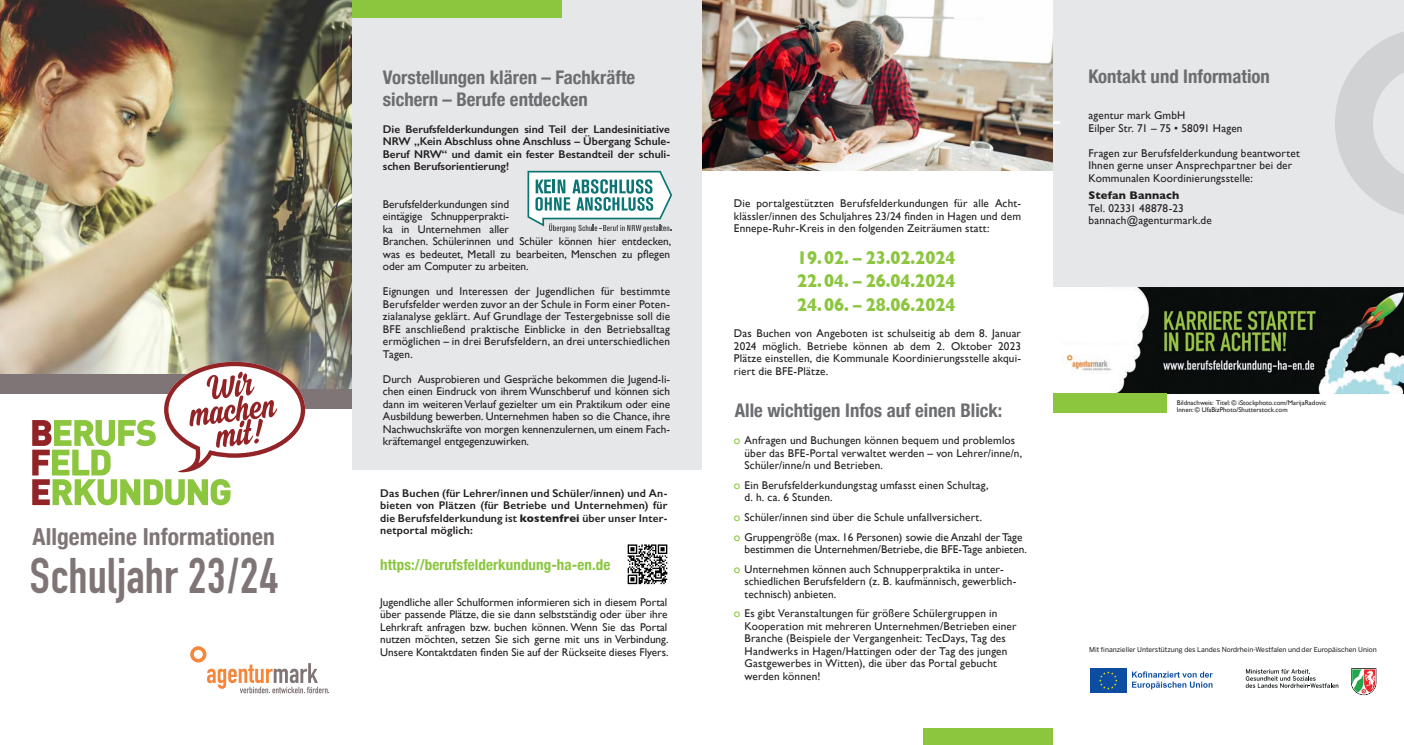
<style>
.page{position:relative;width:1404px;height:745px;background:#fff}
.page>*{position:absolute;margin:0;border:0;box-sizing:border-box;transform-origin:0 0}
.t1{font:49.25px "DIN Engschrift";letter-spacing:.005em;color:#807576}
.t2{font:700 condensed 23.5px "Helvetica Neue";letter-spacing:.005em;color:#807576}
.t3{font:700 condensed 18.75px/22.5px "Helvetica Neue";color:#6c6d70}
.t4{font:700 18.75px/23.8px "Gill Sans";color:#8bc63e;text-align:justify;scale:.9 1}
.t5{font:700 condensed 15px "Helvetica Neue";letter-spacing:.005em;color:#8bc63e}
.t6{font:11.25px/12.5px "Gill Sans";letter-spacing:.01em;color:#231f20}
.t7{font:600 11.25px/12.5px "Gill Sans";letter-spacing:.005em;color:#231f20;text-align:justify}
.t8{font:700 11.25px "Gill Sans";letter-spacing:.02em;color:#231f20}
.t9{font:6.88px/7.5px "Gill Sans";color:#231f20}
.t10{font:6.75px "Benton Sans";color:#121516}
.s1{font-weight:700}
.s2{font-size:11.88px;color:#8bc63e}
</style>
<div class="page">
<svg style="left:1351px;top:668px;width:25px;height:26px"></svg>
<svg style="left:1245px;top:669px;width:93px;height:18px"></svg>
<div style="left:1089px;top:667px;width:38px;height:26px;background:#0d4da1"></div>
<svg style="left:1099px;top:671px;width:18px;height:18px"></svg>
<svg style="left:1131px;top:671px;width:81px;height:17px"></svg>
<div style="left:1052px;top:0;width:351px;height:291px;background:#e6e7e9"></div>
<svg style="left:1335px;top:32px;width:68px;height:183px"></svg>
<img style="left:1052px;top:287px;width:351px;height:106px">
<div style="left:1052px;top:393px;width:114px;height:20px;background:#8bc63e"></div>
<svg style="left:1058px;top:290px;width:88px;height:53px"></svg>
<div style="left:351px;top:0;width:351px;height:469px;background:#e6e7e9"></div>
<div style="left:923px;top:727px;width:129px;height:17px;background:#8bc63e"></div>
<div style="left:351px;top:0;width:211px;height:18px;background:#8bc63e"></div>
<svg style="left:627px;top:544px;width:41px;height:41px"></svg>
<svg style="left:627px;top:544px;width:40px;height:39px"></svg>
<svg style="left:527px;top:171px;width:145px;height:61px"></svg>
<hr style="left:702px;top:121px;width:357px;height:3px;background:#fff">
<img style="left:702px;top:0;width:350px;height:170px">
<img style="left:0;top:0;width:351px;height:389px">
<svg style="left:207px;top:663px;width:122px;height:30px"></svg>
<svg style="left:190px;top:645px;width:16px;height:17px"></svg>
<div style="left:194px;top:649px;width:9px;height:9px;background:#fff;border-radius:50%"></div>
<div style="left:0;top:374px;width:274px;height:19px;background:#807576"></div>
<div style="left:206px;top:389px;width:145px;height:19px;background:#807576"></div>
<svg style="left:32px;top:361px;width:273px;height:144px"></svg>
<h2 class="t2" style="left:33px;top:517px;width:244px">Allgemeine Informationen</h2>
<h1 class="t1" style="left:30px;top:546px;width:250px">Schuljahr 23/24</h1>
<h3 class="t3" style="left:383px;top:64px;width:254px">Vorstellungen klären – Fachkräfte sichern – Berufe entdecken</h3>
<p class="t7" style="left:383px;top:123px;width:289px">Die Berufsfelderkundungen sind Teil der Landesinitiative NRW „Kein Abschluss ohne Anschluss – Übergang Schule-Beruf NRW“ und damit ein fester Bestandteil der schuli&shy;schen Berufsorientierung!</p>
<p class="t6" style="left:383px;top:197px;width:290px">Berufsfelderkundungen sind<br>eintägige Schnupperprakti-<br>ka in Unternehmen aller<br>Branchen. Schülerinnen und Schüler können hier entdecken, was es bedeutet, Metall zu bearbeiten, Menschen zu pflegen oder am Computer zu arbeiten.</p>
<p class="t6" style="left:383px;top:285px;width:289px;text-align:justify">Eignungen und Interessen der Jugendlichen für bestimmte Berufsfelder werden zuvor an der Schule in Form einer Poten&shy;zialanalyse geklärt. Auf Grundlage der Testergebnisse soll die BFE anschließend praktische Einblicke in den Betriebsalltag ermöglichen – in drei Berufsfeldern, an drei unterschiedlichen Tagen.</p>
<p class="t6" style="left:383px;top:372px;width:289px;text-align:justify">Durch Ausprobieren und Gespräche bekommen die Jugend-li&shy;chen einen Eindruck von ihrem Wunschberuf und können sich dann im weiteren Verlauf gezielter um ein Praktikum oder eine Ausbildung bewerben. Unternehmen haben so die Chance, ihre Nachwuchskräfte von morgen kennenzulernen, um einem Fach&shy;kräftemangel entgegenzuwirken.</p>
<p class="t7" style="left:380px;top:486px;width:289px">Das Buchen (für Lehrer/innen und Schüler/innen) und An&shy;bieten von Plätzen (für Betriebe und Unternehmen) für die Berufsfelderkundung ist <span class="s1">kostenfrei</span> über unser Inter&shy;netportal möglich:</p>
<h3 class="t5" style="left:380px;top:552px;width:231px">https://berufsfelderkundung-ha-en.de</h3>
<p class="t6" style="left:380px;top:595px;width:290px;text-align:justify">Jugendliche aller Schulformen informieren sich in diesem Portal über passende Plätze, die sie dann selbstständig oder über ihre Lehrkraft anfragen bzw. buchen können. Wenn Sie das Portal nutzen möchten, setzen Sie sich gerne mit uns in Verbindung.<br>Unsere Kontaktdaten finden Sie auf der Rückseite dieses Flyers.</p>
<p class="t6" style="left:733px;top:197px;width:289px;text-align:justify">Die portalgestützten Berufsfelderkundungen für alle Acht&shy;klässler/innen des Schuljahres 23/24 finden in Hagen und dem Ennepe-Ruhr-Kreis in den folgenden Zeiträumen statt:</p>
<h3 class="t4" style="left:797px;top:245px;width:177px">19.02. – 23.02.2024<br>22.04. – 26.04.2024<br>24.06. – 28.06.2024</h3>
<p class="t6" style="left:733px;top:327px;width:289px;text-align:justify">Das Buchen von Angeboten ist schulseitig ab dem 8. Januar 2024 möglich. Betriebe können ab dem 2. Oktober 2023<br>Plätze einstellen, die Kommunale Koordinierungsstelle akqui&shy;riert die BFE-Plätze.</p>
<h3 class="t3" style="left:734px;top:397px;width:269px">Alle wichtigen Infos auf einen Blick:</h3>
<p class="t6" style="left:744px;top:434px;width:279px;text-indent:-11px"><span class="s2">o</span> Anfragen und Buchungen können bequem und problemlos über das BFE-Portal verwaltet werden – von Lehrer/inne/n,<br>Schüler/inne/n und Betrieben.</p>
<p class="t6" style="left:744px;top:478px;width:245px;text-indent:-11px"><span class="s2">o</span> Ein Berufsfelderkundungstag umfasst einen Schultag, d. h. ca. 6 Stunden.</p>
<p class="t6" style="left:733px;top:507px;width:290px;line-height:19.6px"><span class="s2">o</span> Schüler/innen sind über die Schule unfallversichert.<br><span class="s2">o</span> Gruppengröße (max. 16 Personen) sowie die Anzahl der Tage</p>
<p class="t6" style="left:733px;top:539px;width:294px;line-height:19.6px;text-indent:11px">bestimmen die Unternehmen/Betriebe, die BFE-Tage anbieten. <span class="s2">o</span> Unternehmen können auch Schnupperpraktika in unter-</p>
<p class="t6" style="left:744px;top:574px;width:273px">schiedlichen Berufsfeldern (z. B. kaufmännisch, gewerblich&shy;technisch) anbieten.</p>
<p class="t6" style="left:744px;top:606px;width:273px;text-indent:-11px"><span class="s2">o</span> Es gibt Veranstaltungen für größere Schülergruppen in Kooperation mit mehreren Unternehmen/Betrieben einer Branche (Beispiele der Vergangenheit: TecDays, Tag des Handwerks in Hagen/Hattingen oder der Tag des jungen Gastgewerbes in Witten), die über das Portal gebucht werden können!</p>
<h3 class="t3" style="left:1088px;top:64px;width:183px">Kontakt und Information</h3>
<p class="t6" style="left:1088px;top:109px;width:155px">agentur mark GmbH<br>Eilper Str. 71 – 75 • 58091 Hagen</p>
<p class="t6" style="left:1088px;top:147px;width:213px">Fragen zur Berufsfelderkundung beantwortet<br>Ihnen gerne unser Ansprechpartner bei der<br>Kommunalen Koordinierungsstelle:</p>
<p class="t8" style="left:1088px;top:186px;width:92px">Stefan Bannach</p>
<p class="t6" style="left:1088px;top:201px;width:125px">Tel. 02331 48878-23 bannach@agenturmark.de</p>
<p class="t9" style="left:1176px;top:398px;width:151px">Bildnachweis: Titel: © iStockphoto.com/MarijaRadovic<br>Innen: © UfaBizPhoto/Shutterstock.com</p>
<p class="t10" style="left:1089px;top:645px;width:289px">Mit finanzieller Unterstützung des Landes Nordrhein-Westfalen und der Europäischen Union</p>
</div>
